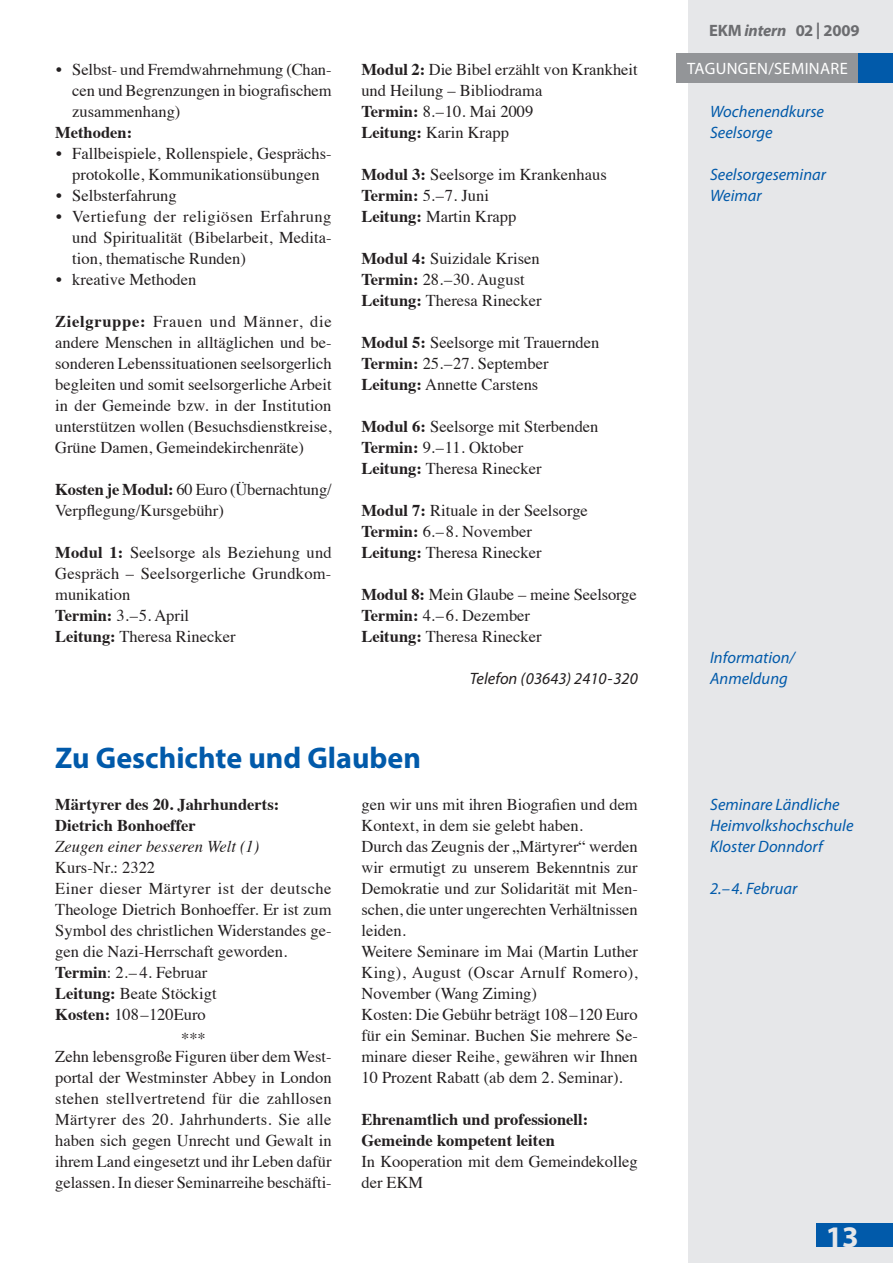
<style>
.page{position:relative;width:893px;height:1263px;background:#fff}
.page>*{position:absolute;margin:0;border:0;box-sizing:border-box;transform-origin:0 0}
.t1{font:700 30px "Myriad Pro";color:#015aaa}
.t2{font:700 30px "Myriad Pro";color:#e6e7e9}
.t3{font:16.5px/21px "Times";color:#231f20}
.t4{font:italic 16.5px/21px "Myriad Pro";color:#015aaa}
.t5{font:700 16.5px/21px "Times";color:#231f20}
.t6{font:italic 16.5px "Myriad Pro";color:#231f20}
.t7{font:16.5px "Myriad Pro";letter-spacing:.02em;color:#fff}
.t8{font:700 16.5px "Myriad Pro";letter-spacing:-.01em;color:#6c6d70}
.s1{font-style:italic}
.s2{font-weight:700}
.s3{font-weight:400}
</style>
<div class="page">
<div style="left:689px;top:0;width:204px;height:1263px;background:#e6e7e9"></div>
<div style="left:676px;top:53px;width:183px;height:30px;background:#939598"></div>
<div style="left:859px;top:53px;width:34px;height:30px;background:#015aaa"></div>
<div style="left:816px;top:1223px;width:77px;height:23px;background:#015aaa"></div>
<p class="t8" style="left:709px;top:20px;width:152px">EKM <span class="s1">intern</span> 02 | 2009</p>
<p class="t3" style="left:56px;top:58px;width:277px">• Selbst- und Fremdwahrnehmung (Chan-</p>
<p class="t7" style="left:687px;top:58px;width:97px">TAGUNGEN/SEMIN</p>
<p class="t7" style="left:820px;top:58px;width:29px">ARE</p>
<p class="t3" style="left:72px;top:79px;width:261px">cen und Begrenzungen in biografischem</p>
<p class="t3" style="left:72px;top:100px;width:110px">zusammenhang)</p>
<p class="t5" style="left:55px;top:120px;width:78px">Methoden:</p>
<p class="t3" style="left:56px;top:142px;width:277px;text-align:center">• Fallbeispiele, Rollenspiele, Gesprächs&shy;protokolle, Kommunikationsübungen</p>
<p class="t3" style="left:56px;top:184px;width:122px">• Selbsterfahrung</p>
<p class="t3" style="left:72px;top:205px;width:261px;text-align:justify;text-indent:-16px">• Vertiefung der religiösen Erfahrung und Spiritualität (Bibelarbeit, Medita&shy;tion, thematische Runden)</p>
<p class="t3" style="left:56px;top:268px;width:142px">• kreative Methoden</p>
<p class="t3" style="left:55px;top:310px;width:278px;text-align:justify"><span class="s2">Zielgruppe:</span> Frauen und Männer, die andere Menschen in alltäglichen und be&shy;sonderen Lebenssituationen seelsorgerlich begleiten und somit seelsorgerliche Arbeit in der Gemeinde bzw. in der Institution unterstützen wollen (Besuchsdienstkreise, Grüne Damen, Gemeindekirchenräte)</p>
<p class="t3" style="left:55px;top:478px;width:278px"><span class="s2">Kosten je Modul:</span> 60 Euro (Übernachtung/<br>Verpflegung/Kursgebühr)</p>
<p class="t3" style="left:55px;top:541px;width:278px"><span class="s2">Modul 1:</span> Seelsorge als Beziehung und<br>Gespräch – Seelsorgerliche Grundkom&shy;munikation<br><span class="s2">Termin:</span> 3.–5. April<br><span class="s2">Leitung:</span> Theresa Rinecker</p>
<p class="t3" style="left:361px;top:58px;width:278px"><span class="s2">Modul 2:</span> Die Bibel erzählt von Krankheit und Heilung – Bibliodrama<br><span class="s2">Termin:</span> 8.–10. Mai 2009<br><span class="s2">Leitung:</span> Karin Krapp</p>
<p class="t3" style="left:361px;top:163px;width:247px"><span class="s2">Modul 3:</span> Seelsorge im Krankenhaus<br><span class="s2">Termin:</span> 5.–7. Juni<br><span class="s2">Leitung:</span> Martin Krapp</p>
<p class="t3" style="left:361px;top:247px;width:182px"><span class="s2">Modul 4:</span> Suizidale Krisen<br><span class="s2">Termin:</span> 28.–30. August<br><span class="s2">Leitung:</span> Theresa Rinecker</p>
<p class="t3" style="left:361px;top:331px;width:240px"><span class="s2">Modul 5:</span> Seelsorge mit Trauernden<br><span class="s2">Termin:</span> 25.–27. September<br><span class="s2">Leitung:</span> Annette Carstens</p>
<p class="t3" style="left:361px;top:415px;width:239px"><span class="s2">Modul 6:</span> Seelsorge mit Sterbenden<br><span class="s2">Termin:</span> 9.–11. Oktober<br><span class="s2">Leitung:</span> Theresa Rinecker</p>
<p class="t3" style="left:361px;top:499px;width:228px"><span class="s2">Modul 7:</span> Rituale in der Seelsorge<br><span class="s2">Termin:</span> 6.–8. November<br><span class="s2">Leitung:</span> Theresa Rinecker</p>
<p class="t3" style="left:361px;top:583px;width:277px"><span class="s2">Modul 8:</span> Mein Glaube – meine Seelsorge<br><span class="s2">Termin:</span> 4.–6. Dezember<br><span class="s2">Leitung:</span> Theresa Rinecker</p>
<p class="t6" style="left:470px;top:668px;width:170px">Telefon (03643) 2410-320</p>
<p class="t4" style="left:710px;top:101px;width:115px">Wochenendkurse<br>Seelsorge</p>
<p class="t4" style="left:710px;top:164px;width:117px">Seelsorgeseminar<br>Weimar</p>
<p class="t4" style="left:710px;top:647px;width:86px">Information/<br>Anmeldung</p>
<p class="t1" style="left:55px;top:738px;width:367px">Zu Geschichte und Glauben</p>
<p class="t3" style="left:55px;top:793px;width:278px"><span class="s2">Märtyrer des 20. Jahrhunderts:<br>Dietrich Bonhoeffer<br></span><span class="s1">Zeugen einer besseren Welt (1)<br></span>Kurs-Nr.: 2322<br>Einer dieser Märtyrer ist der deutsche<br>Theologe Dietrich Bonhoeffer. Er ist zum<br>Symbol des christlichen Widerstandes ge&shy;gen die Nazi-Herrschaft geworden.<br><span class="s2">Termin</span>: 2.– 4. Februar<br><span class="s2">Leitung:</span> Beate Stöckigt<br><span class="s2">Kosten:</span> 108–120Euro</p>
<p class="t3" style="left:55px;top:1028px;width:278px;line-height:18px;text-align:center">***<br>Zehn lebensgroße Figuren über dem West-</p>
<p class="t3" style="left:55px;top:1066px;width:278px;text-align:justify">portal der Westminster Abbey in London stehen stellvertretend für die zahllosen Märtyrer des 20. Jahrhunderts. Sie alle haben sich gegen Unrecht und Gewalt in ihrem Land eingesetzt und ihr Leben dafür gelassen. In dieser Seminarreihe beschäfti-</p>
<p class="t3" style="left:361px;top:793px;width:278px">gen wir uns mit ihren Biografien und dem Kontext, in dem sie gelebt haben.<br>Durch das Zeugnis der „Märtyrer“ werden wir ermutigt zu unserem Bekenntnis zur Demokratie und zur Solidarität mit Men&shy;schen, die unter ungerechten Verhältnissen leiden.<br>Weitere Seminare im Mai (Martin Luther King), August (Oscar Arnulf Romero), November (Wang Ziming)<br>Kosten: Die Gebühr beträgt 108–120 Euro für ein Seminar. Buchen Sie mehrere Se&shy;minare dieser Reihe, gewähren wir Ihnen 10 Prozent Rabatt (ab dem 2. Seminar).</p>
<p class="t5" style="left:361px;top:1107px;width:278px">Ehrenamtlich und professionell:<br>Gemeinde kompetent leiten<br><span class="s3">In Kooperation mit dem Gemeindekolleg der EKM</span></p>
<p class="t4" style="left:710px;top:794px;width:145px">Seminare Ländliche<br>Heimvolkshochschule<br>Kloster Donndorf</p>
<p class="t4" style="left:710px;top:878px;width:89px">2.–4. Februar</p>
<p class="t2" style="left:826px;top:1217px;width:35px">13</p>
</div>
